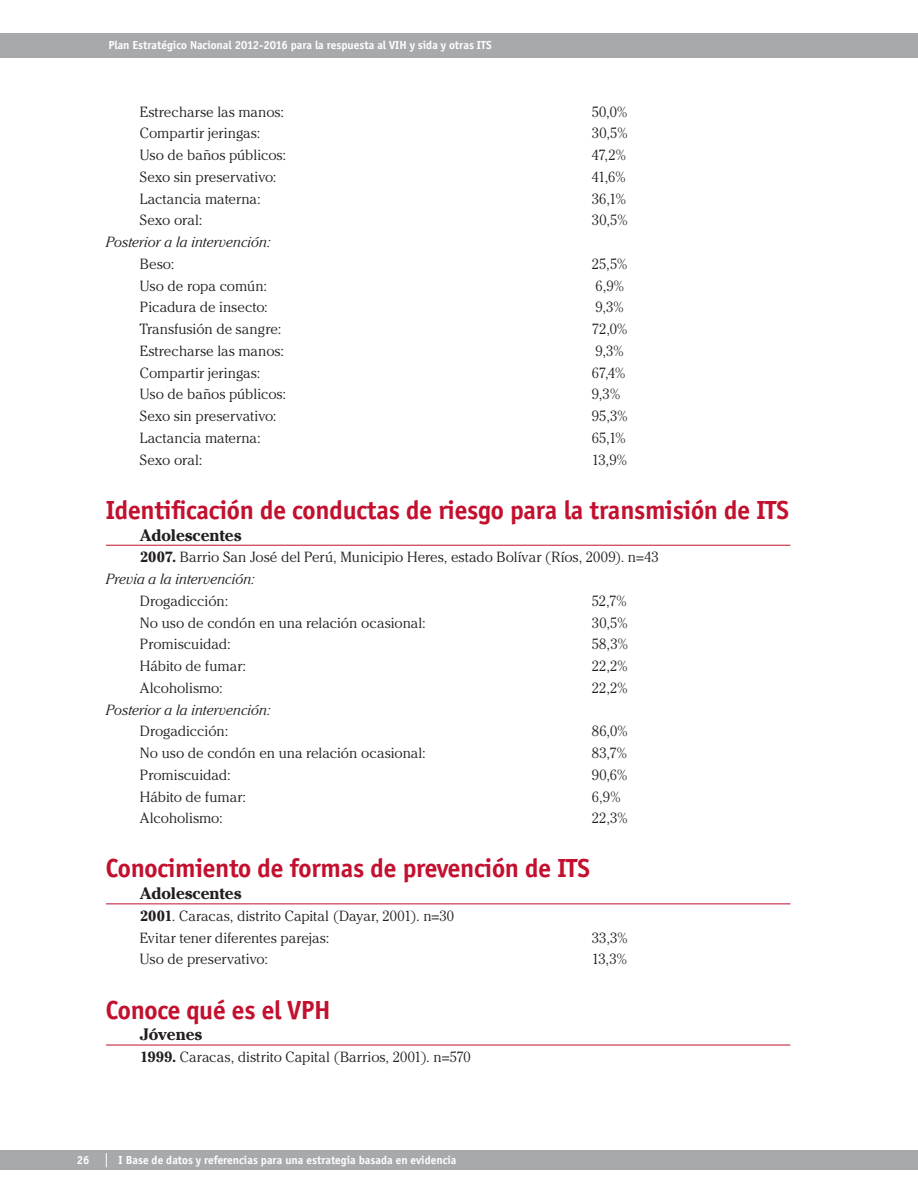
<style>
.page{position:relative;width:918px;height:1188px;background:#fff}
.page>*{position:absolute;margin:0;border:0;box-sizing:border-box;transform-origin:0 0}
.SUBTITULOS_CAPITULOS{font:700 27px "Officina Sans";letter-spacing:-.01em;color:#c3102f}
.LÍNEA_ROJA_TEXTO{font:700 16.5px "Cheltenham Std";letter-spacing:-.01em;color:#231f20}
.CUERPO_TEXTO{font:300 14.7px "Cheltenham Std";color:#231f20}
.ITALICA_TEXTO{font:italic 300 14.7px "Cheltenham Std";color:#231f20}
.t1{font:700 12px "Officina Sans";color:#fff}
.s1{font-weight:700}
</style>
<div class="page">
<div style="left:0;top:33px;width:918px;height:24px;background:#a8a9ad"></div>
<div style="left:0;top:1150px;width:918px;height:20px;background:#a8a9ad"></div>
<svg style="left:106px;top:1153px;width:1px;height:14px"></svg>
<hr style="left:106px;top:545px;width:684px;height:1px;background:#c3102f">
<hr style="left:106px;top:903px;width:684px;height:1px;background:#c3102f">
<hr style="left:106px;top:1045px;width:684px;height:1px;background:#c3102f">
<p class="t1" style="left:108px;top:37px;width:385px">Plan Estratégico Nacional 2012-2016 para la respuesta al VIH y sida y otras ITS</p>
<p class="CUERPO_TEXTO" style="left:140px;top:103px;width:146px">Estrecharse las manos:</p>
<p class="CUERPO_TEXTO" style="left:592px;top:103px;width:37px">50,0%</p>
<p class="CUERPO_TEXTO" style="left:140px;top:125px;width:122px">Compartir jeringas:</p>
<p class="CUERPO_TEXTO" style="left:592px;top:125px;width:37px">30,5%</p>
<p class="CUERPO_TEXTO" style="left:140px;top:147px;width:148px">Uso de baños públicos:</p>
<p class="CUERPO_TEXTO" style="left:592px;top:147px;width:36px">47,2%</p>
<p class="CUERPO_TEXTO" style="left:140px;top:168px;width:138px">Sexo sin preservativo:</p>
<p class="CUERPO_TEXTO" style="left:592px;top:168px;width:36px">41,6%</p>
<p class="CUERPO_TEXTO" style="left:140px;top:190px;width:122px">Lactancia materna:</p>
<p class="CUERPO_TEXTO" style="left:592px;top:190px;width:36px">36,1%</p>
<p class="CUERPO_TEXTO" style="left:140px;top:212px;width:64px">Sexo oral:</p>
<p class="CUERPO_TEXTO" style="left:592px;top:212px;width:37px">30,5%</p>
<p class="ITALICA_TEXTO" style="left:106px;top:234px;width:167px">Posterior a la intervención:</p>
<p class="CUERPO_TEXTO" style="left:140px;top:255px;width:36px">Beso:</p>
<p class="CUERPO_TEXTO" style="left:592px;top:255px;width:37px">25,5%</p>
<p class="CUERPO_TEXTO" style="left:140px;top:277px;width:129px">Uso de ropa común:</p>
<p class="CUERPO_TEXTO" style="left:596px;top:277px;width:30px">6,9%</p>
<p class="CUERPO_TEXTO" style="left:140px;top:299px;width:129px">Picadura de insecto:</p>
<p class="CUERPO_TEXTO" style="left:596px;top:299px;width:30px">9,3%</p>
<p class="CUERPO_TEXTO" style="left:140px;top:321px;width:143px">Transfusión de sangre:</p>
<p class="CUERPO_TEXTO" style="left:592px;top:321px;width:37px">72,0%</p>
<p class="CUERPO_TEXTO" style="left:140px;top:342px;width:146px">Estrecharse las manos:</p>
<p class="CUERPO_TEXTO" style="left:596px;top:342px;width:30px">9,3%</p>
<p class="CUERPO_TEXTO" style="left:140px;top:364px;width:122px">Compartir jeringas:</p>
<p class="CUERPO_TEXTO" style="left:592px;top:364px;width:35px">67,4%</p>
<p class="CUERPO_TEXTO" style="left:140px;top:386px;width:148px">Uso de baños públicos:</p>
<p class="CUERPO_TEXTO" style="left:592px;top:386px;width:30px">9,3%</p>
<p class="CUERPO_TEXTO" style="left:140px;top:408px;width:138px">Sexo sin preservativo:</p>
<p class="CUERPO_TEXTO" style="left:592px;top:408px;width:38px">95,3%</p>
<p class="CUERPO_TEXTO" style="left:140px;top:429px;width:122px">Lactancia materna:</p>
<p class="CUERPO_TEXTO" style="left:592px;top:429px;width:36px">65,1%</p>
<p class="CUERPO_TEXTO" style="left:140px;top:451px;width:64px">Sexo oral:</p>
<p class="CUERPO_TEXTO" style="left:592px;top:451px;width:37px">13,9%</p>
<p class="SUBTITULOS_CAPITULOS" style="left:106px;top:494px;width:685px">Identificación de conductas de riesgo para la transmisión de ITS</p>
<p class="LÍNEA_ROJA_TEXTO" style="left:140px;top:525px;width:103px">Adolescentes</p>
<p class="CUERPO_TEXTO" style="left:140px;top:549px;width:520px"><span class="s1">2007.</span> Barrio San José del Perú, Municipio Heres, estado Bolívar (Ríos, 2009). n=43</p>
<p class="ITALICA_TEXTO" style="left:106px;top:571px;width:151px">Previa a la intervención:</p>
<p class="CUERPO_TEXTO" style="left:140px;top:592px;width:90px">Drogadicción:</p>
<p class="CUERPO_TEXTO" style="left:592px;top:592px;width:37px">52,7%</p>
<p class="CUERPO_TEXTO" style="left:140px;top:614px;width:287px">No uso de condón en una relación ocasional:</p>
<p class="CUERPO_TEXTO" style="left:592px;top:614px;width:37px">30,5%</p>
<p class="CUERPO_TEXTO" style="left:140px;top:636px;width:92px">Promiscuidad:</p>
<p class="CUERPO_TEXTO" style="left:592px;top:636px;width:38px">58,3%</p>
<p class="CUERPO_TEXTO" style="left:140px;top:658px;width:108px">Hábito de fumar:</p>
<p class="CUERPO_TEXTO" style="left:592px;top:658px;width:38px">22,2%</p>
<p class="CUERPO_TEXTO" style="left:140px;top:679px;width:84px">Alcoholismo:</p>
<p class="CUERPO_TEXTO" style="left:592px;top:679px;width:38px">22,2%</p>
<p class="ITALICA_TEXTO" style="left:106px;top:701px;width:167px">Posterior a la intervención:</p>
<p class="CUERPO_TEXTO" style="left:140px;top:723px;width:90px">Drogadicción:</p>
<p class="CUERPO_TEXTO" style="left:592px;top:723px;width:38px">86,0%</p>
<p class="CUERPO_TEXTO" style="left:140px;top:745px;width:287px">No uso de condón en una relación ocasional:</p>
<p class="CUERPO_TEXTO" style="left:592px;top:745px;width:37px">83,7%</p>
<p class="CUERPO_TEXTO" style="left:140px;top:766px;width:92px">Promiscuidad:</p>
<p class="CUERPO_TEXTO" style="left:592px;top:766px;width:37px">90,6%</p>
<p class="CUERPO_TEXTO" style="left:140px;top:788px;width:108px">Hábito de fumar:</p>
<p class="CUERPO_TEXTO" style="left:592px;top:788px;width:30px">6,9%</p>
<p class="CUERPO_TEXTO" style="left:140px;top:810px;width:84px">Alcoholismo:</p>
<p class="CUERPO_TEXTO" style="left:592px;top:810px;width:38px">22,3%</p>
<p class="SUBTITULOS_CAPITULOS" style="left:106px;top:852px;width:486px">Conocimiento de formas de prevención de ITS</p>
<p class="LÍNEA_ROJA_TEXTO" style="left:140px;top:884px;width:103px">Adolescentes</p>
<p class="CUERPO_TEXTO" style="left:140px;top:907px;width:316px"><span class="s1">2001</span>. Caracas, distrito Capital (Dayar, 2001). n=30</p>
<p class="CUERPO_TEXTO" style="left:140px;top:929px;width:191px">Evitar tener diferentes parejas:</p>
<p class="CUERPO_TEXTO" style="left:592px;top:929px;width:38px">33,3%</p>
<p class="CUERPO_TEXTO" style="left:140px;top:951px;width:130px">Uso de preservativo:</p>
<p class="CUERPO_TEXTO" style="left:592px;top:951px;width:37px">13,3%</p>
<p class="SUBTITULOS_CAPITULOS" style="left:106px;top:993px;width:226px">Conoce qué es el VPH</p>
<p class="LÍNEA_ROJA_TEXTO" style="left:140px;top:1025px;width:64px">Jóvenes</p>
<p class="CUERPO_TEXTO" style="left:140px;top:1049px;width:332px"><span class="s1">1999.</span> Caracas, distrito Capital (Barrios, 2001). n=570</p>
<p class="t1" style="left:77px;top:1153px;width:14px">26</p>
<p class="t1" style="left:119px;top:1153px;width:339px">I Base de datos y referencias para una estrategia basada en evidencia</p>
</div>
